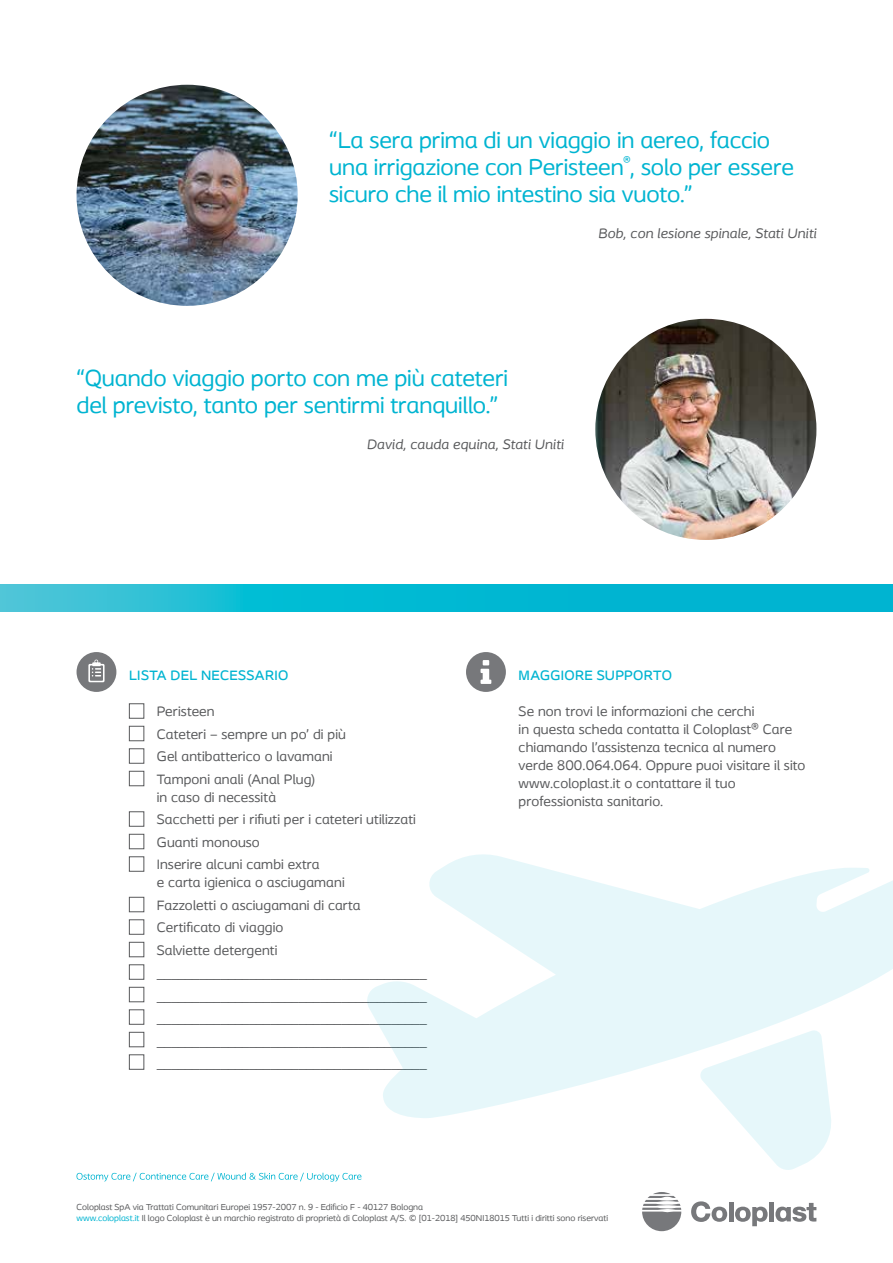
<style>
.page{position:relative;width:893px;height:1263px;background:#fff}
.page>*{position:absolute;margin:0;border:0;box-sizing:border-box;transform-origin:0 0}
.t1{font:24px/27px "Coloplast";letter-spacing:-.005em;color:#00b4d1}
.t2{font:14.25px/22.5px "Coloplast";letter-spacing:.01em;color:#58595b}
.t3{font:italic 14.25px "Coloplast";letter-spacing:.01em;color:#58595b}
.t4{font:500 14.25px "Coloplast";letter-spacing:.02em;color:#00b4d1}
.t5{font:9px/10.5px "Coloplast";color:#58595b}
.s1{color:#00b4d1}
</style>
<div class="page">
<svg style="left:0;top:585px;width:893px;height:27px;background:#0eb9d3"></svg>
<svg style="left:76px;top:1173px;width:285px;height:8px"></svg>
<div style="left:129px;top:703px;width:15px;height:15px;border:1px solid #58595b"></div>
<div style="left:129px;top:726px;width:15px;height:15px;border:1px solid #58595b"></div>
<div style="left:129px;top:748px;width:15px;height:15px;border:1px solid #58595b"></div>
<div style="left:129px;top:771px;width:15px;height:15px;border:1px solid #58595b"></div>
<div style="left:129px;top:811px;width:15px;height:15px;border:1px solid #58595b"></div>
<div style="left:129px;top:834px;width:15px;height:15px;border:1px solid #58595b"></div>
<div style="left:129px;top:856px;width:15px;height:15px;border:1px solid #58595b"></div>
<div style="left:129px;top:897px;width:15px;height:15px;border:1px solid #58595b"></div>
<div style="left:129px;top:919px;width:15px;height:15px;border:1px solid #58595b"></div>
<div style="left:129px;top:942px;width:15px;height:15px;border:1px solid #58595b"></div>
<div style="left:129px;top:964px;width:15px;height:15px;border:1px solid #58595b"></div>
<div style="left:129px;top:987px;width:15px;height:15px;border:1px solid #58595b"></div>
<div style="left:129px;top:1009px;width:15px;height:15px;border:1px solid #58595b"></div>
<div style="left:129px;top:1032px;width:15px;height:15px;border:1px solid #58595b"></div>
<div style="left:129px;top:1054px;width:15px;height:15px;border:1px solid #58595b"></div>
<div style="left:77px;top:652px;width:39px;height:40px;background:#77787b;border-radius:50%"></div>
<svg style="left:88px;top:660px;width:17px;height:22px"></svg>
<svg style="left:367px;top:854px;width:526px;height:316px;fill:#e6f7fa"></svg>
<div style="left:466px;top:652px;width:40px;height:40px;background:#77787b;border-radius:50%"></div>
<svg style="left:481px;top:660px;width:10px;height:24px"></svg>
<img style="left:77px;top:85px;width:221px;height:221px;border-radius:111px">
<img style="left:595px;top:319px;width:221px;height:221px;border-radius:111px">
<svg style="left:691px;top:1201px;width:36px;height:21px"></svg>
<hr style="left:729px;top:1202px;width:4px;height:19px;background:#77787b">
<div style="left:769px;top:1202px;width:5px;height:19px;background:#77787b"></div>
<svg style="left:735px;top:1206px;width:33px;height:20px"></svg>
<svg style="left:775px;top:1203px;width:41px;height:19px"></svg>
<svg style="left:642px;top:1192px;width:39px;height:39px"></svg>
<h1 class="t1" style="left:329px;top:127px;width:466px">“La sera prima di un viaggio in aereo, faccio una irrigazione con Peristeen<sup>®</sup>, solo per essere sicuro che il mio intestino sia vuoto.”</h1>
<p class="t3" style="left:598px;top:225px;width:220px">Bob, con lesione spinale, Stati Uniti</p>
<h1 class="t1" style="left:77px;top:365px;width:433px">“Quando viaggio porto con me più cateteri del previsto, tanto per sentirmi tranquillo.”</h1>
<p class="t3" style="left:367px;top:436px;width:198px">David, cauda equina, Stati Uniti</p>
<p class="t4" style="left:129px;top:667px;width:161px">LISTA DEL NECESSARIO</p>
<p class="t2" style="left:157px;top:700px;width:191px">Peristeen<br>Cateteri – sempre un po’ di più<br>Gel antibatterico o lavamani<br>Tamponi anali (Anal Plug)</p>
<p class="t2" style="left:157px;top:785px;width:261px">in caso di necessità<br>Sacchetti per i rifiuti per i cateteri utilizzati<br>Guanti monouso<br>Inserire alcuni cambi extra</p>
<p class="t2" style="left:157px;top:871px;width:272px">e carta igienica o asciugamani<br>Fazzoletti o asciugamani di carta Certificato di viaggio<br>Salviette detergenti ______________________________________ ______________________________________ ______________________________________ ______________________________________ ______________________________________</p>
<p class="t4" style="left:519px;top:667px;width:155px">MAGGIORE SUPPORTO</p>
<p class="t2" style="left:519px;top:702px;width:288px;line-height:18px">Se non trovi le informazioni che cerchi<br>in questa scheda contatta il Coloplast® Care chiamando l’assistenza tecnica al numero verde 800.064.064. Oppure puoi visitare il sito www.coloplast.it o contattare il tuo professionista sanitario.</p>
<p class="t5" style="left:77px;top:1202px;width:533px">Coloplast SpA via Trattati Comunitari Europei 1957-2007 n. 9 - Edificio F - 40127 Bologna<br><span class="s1">www.coloplast.it</span> Il logo Coloplast è un marchio registrato di proprietà di Coloplast A/S. © [01-2018] 450NI18015 Tutti i diritti sono riservati</p>
</div>
